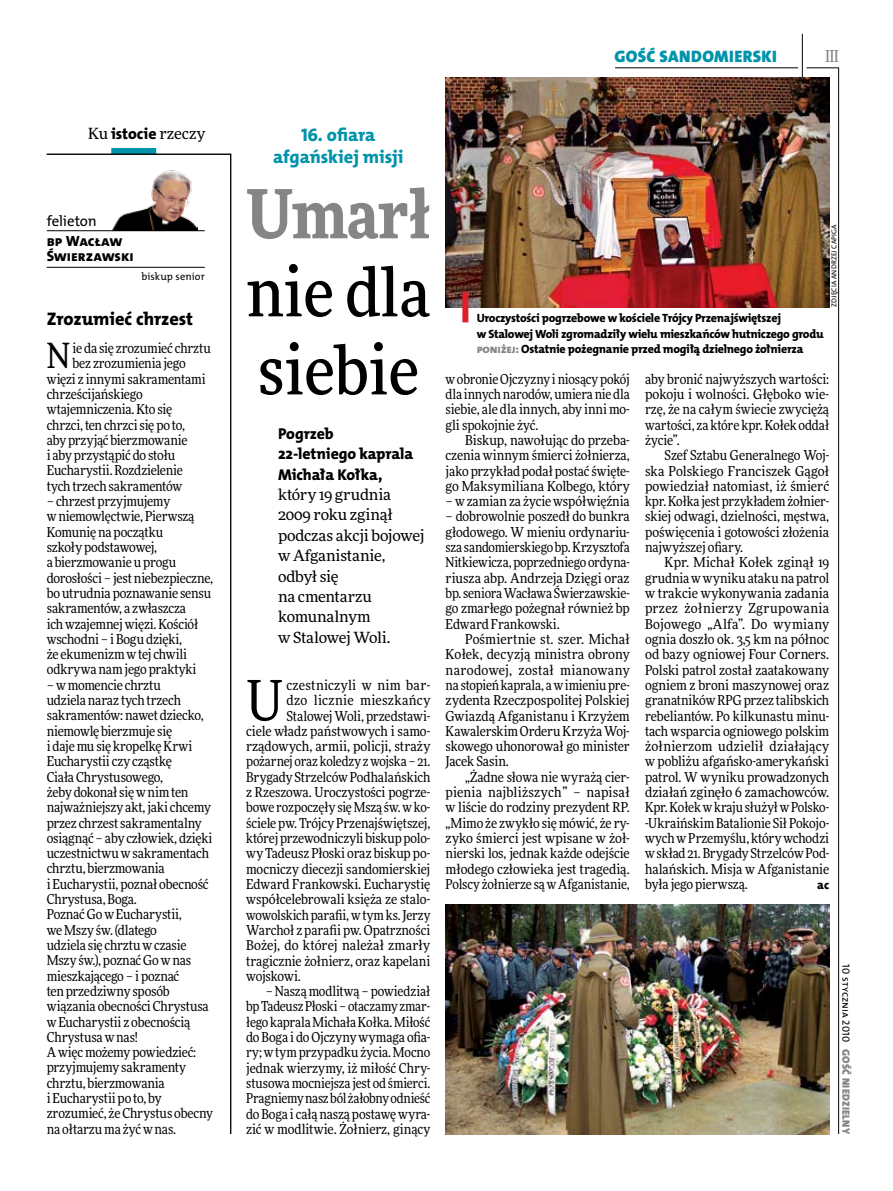
<style>
.page{position:relative;width:893px;height:1191px;background:#fff}
.page>*{position:absolute;margin:0;border:0;box-sizing:border-box;transform-origin:0 0}
.t1{font:500 67.5px/78px "Freeday Narrow";color:#000}
.t2{font:900 67.5px "Freeday Narrow";letter-spacing:-.005em;color:#858486}
.t3{font:55.95px "Freeday Narrow News";color:#000}
.t4{font:34.8px "Freeday Narrow News";color:#000}
.t5{font:18.3px/21.6px "The Mix HP8 Ex Bld";letter-spacing:-.005em;color:#0093aa;text-align:center}
.t6{font:18.3px "The Mix HP8 Ex Bld";letter-spacing:-.005em;color:#000}
.t7{font:16.65px "The Mix HP9 Blk";letter-spacing:.02em;color:#0093aa}
.t8{font:500 16.5px "Freeday Narrow";color:#858486;scale:.9 1}
.t9{font:15.75px/20.4px "The Mix HP8 Ex Bld";letter-spacing:-.01em;color:#000}
.t10{font:15.45px/20.4px "Freeday News";letter-spacing:-.015em;color:#000}
.t11{font:14.85px/15.3px "The Mix HP8 Ex Bld";letter-spacing:-.005em;color:#000}
.t12{font:14.85px "The Mix HP5 Plain";letter-spacing:-.01em;color:#000}
.t13{font:13.65px/15.3px "Freeday Narrow News";letter-spacing:-.01em;color:#000;text-align:justify}
.t14{font:13.65px "Freeday Narrow News";letter-spacing:.02em;color:#000}
.t15{font:13.65px "Freeday Narrow News";letter-spacing:.025em;color:#000}
.t16{font:12.3px "The Mix HP8 Ex Bld";color:#000}
.t17{font:12px/15.3px "The Mix HP8 Ex Bld";letter-spacing:-.02em;color:#000}
.t18{font:10.5px "The Mix HP5 Plain";letter-spacing:.015em;color:#000}
.t19{font:10.5px "The Mix HP9 Blk";letter-spacing:.025em;color:#858486}
.t20{font:7.2px "The Mix HP5 Plain";letter-spacing:.015em;color:#000}
.s1{font-family:"The Mix HP8 Ex Bld";font-size:15.75px}
.s2{color:#858486}
</style>
<div class="page">
<hr style="left:806px;top:68px;width:33px;height:1px;background:#000">
<hr style="left:615px;top:68px;width:183px;height:1px;background:#000">
<hr style="left:838px;top:68px;width:1px;height:1066px;background:#000">
<hr style="left:802px;top:34px;width:1px;height:43px;background:#000">
<div style="left:111px;top:148px;width:45px;height:6px;background:#0093aa"></div>
<svg style="left:46px;top:154px;width:185px;height:980px"></svg>
<img style="left:111px;top:169px;width:86px;height:61px">
<hr style="left:47px;top:230px;width:158px;height:1px;background:#000">
<hr style="left:47px;top:267px;width:158px;height:1px;background:#000">
<img style="left:446px;top:77px;width:383px;height:230px">
<img style="left:446px;top:904px;width:383px;height:230px">
<div style="left:462px;top:292px;width:6px;height:30px;background:#df1f2a"></div>
<p class="t10" style="left:88px;top:123px;width:119px">Ku <span class="s1">istocie</span> rzeczy</p>
<p class="t12" style="left:47px;top:211px;width:52px">felieton</p>
<p class="t11" style="left:47px;top:233px;width:88px">bp Wacław<br>Świerzawski</p>
<p class="t18" style="left:141px;top:270px;width:65px">biskup senior</p>
<h3 class="t6" style="left:47px;top:307px;width:148px">Zrozumieć chrzest</h3>
<h3 class="t4" style="left:47px;top:334px;width:25px">N</h3>
<p class="t13" style="left:72px;top:340px;width:140px">ie da się zrozumieć chrztu</p>
<p class="t13" style="left:72px;top:356px;width:115px">bez zrozumienia jego</p>
<p class="t13" style="left:47px;top:371px;width:160px">więzi z innymi sakramentami</p>
<p class="t13" style="left:47px;top:386px;width:97px">chrześcijańskiego</p>
<p class="t13" style="left:47px;top:401px;width:127px">wtajemniczenia. Kto się</p>
<p class="t13" style="left:47px;top:417px;width:140px">chrzci, ten chrzci się po to,</p>
<p class="t13" style="left:47px;top:432px;width:142px">aby przyjąć bierzmowanie</p>
<p class="t13" style="left:47px;top:447px;width:130px">i aby przystąpić do stołu</p>
<p class="t13" style="left:47px;top:463px;width:138px">Eucharystii. Rozdzielenie</p>
<p class="t13" style="left:47px;top:478px;width:137px">tych trzech sakramentów</p>
<p class="t13" style="left:47px;top:493px;width:168px;text-align:left">– chrzest przyjmujemy wniemowlęctwie, Pierwszą<br>Komunię na początku<br>szkoły podstawowej,<br>a bierzmowanie u progu dorosłości – jest niebezpieczne, bo utrudnia poznawanie sensu sakramentów, a zwłaszcza<br>ich wzajemnej więzi. Kościół wschodni – i Bogu dzięki,<br>że ekumenizm wtej chwili odkrywa nam jego praktyki</p>
<p class="t13" style="left:47px;top:677px;width:168px;text-align:left">– w momencie chrztu<br>udziela naraz tych trzech sakramentów: nawet dziecko, niemowlę bierzmuje się<br>i daje mu się kropelkę Krwi<br>Eucharystii czy cząstkę<br>Ciała Chrystusowego,<br>żeby dokonałsię wnim ten najważniejszy akt, jaki chcemy przez chrzest sakramentalny osiągnąć – aby człowiek, dzięki uczestnictwu wsakramentach chrztu, bierzmowania<br>i Eucharystii, poznał obecność<br>Chrystusa, Boga.<br>Poznać GowEucharystii,<br>we Mszy św. (dlatego<br>udziela się chrztu wczasie<br>Mszy św.), poznać Gownas mieszkającego – i poznać<br>ten przedziwny sposób wiązania obecności Chrystusa wEucharystii z obecnością<br>Chrystusa wnas!<br>Awięc możemy powiedzieć: przyjmujemy sakramenty chrztu, bierzmowania<br>i Eucharystii po to, by zrozumieć, żeChrystus obecny na ołtarzu ma żyć wnas.</p>
<p class="t7" style="left:615px;top:46px;width:164px">GOŚĆ SANDOMIERSKI</p>
<p class="t8" style="left:825px;top:46px;width:16px">III</p>
<h3 class="t5" style="left:273px;top:124px;width:131px">16. ofiara afgańskiej misji</h3>
<h1 class="t2" style="left:246px;top:170px;width:186px">Umarł</h1>
<h1 class="t1" style="left:246px;top:252px;width:186px">nie dla siebie</h1>
<p class="t9" style="left:278px;top:423px;width:137px">Pogrzeb<br>22-letniego kaprala<br>Michała Kołka,</p>
<p class="t10" style="left:278px;top:484px;width:148px">który 19 grudnia<br>2009 roku zginął podczas akcji bojowej w Afganistanie, odbył się<br>na cmentarzu komunalnym<br>w Stalowej Woli.</p>
<h2 class="t3" style="left:246px;top:666px;width:38px">U</h2>
<p class="t14" style="left:286px;top:676px;width:145px">czestniczyli w nim bar-</p>
<p class="t15" style="left:286px;top:692px;width:145px">dzo licznie mieszkańcy</p>
<p class="t13" style="left:286px;top:708px;width:145px">Stalowej Woli, przedstawi-</p>
<p class="t13" style="left:246px;top:723px;width:186px">ciele władz państwowych i samo-</p>
<p class="t13" style="left:246px;top:738px;width:186px">rządowych, armii, policji, straży</p>
<p class="t13" style="left:246px;top:754px;width:186px">pożarnej oraz koledzy zwojska – 21.</p>
<p class="t13" style="left:246px;top:769px;width:186px">Brygady Strzelców Podhalańskich</p>
<p class="t13" style="left:246px;top:784px;width:186px">z Rzeszowa. Uroczystości pogrze-</p>
<p class="t13" style="left:246px;top:799px;width:186px">bowe rozpoczęły się Mszą św. wko-</p>
<p class="t13" style="left:246px;top:815px;width:186px">ściele pw. Trójcy Przenajświętszej,</p>
<p class="t13" style="left:246px;top:830px;width:186px">której przewodniczyli biskup polo-</p>
<p class="t13" style="left:246px;top:845px;width:186px">wy Tadeusz Płoski oraz biskup po-</p>
<p class="t13" style="left:246px;top:861px;width:186px">mocniczy diecezji sandomierskiej</p>
<p class="t13" style="left:246px;top:876px;width:186px">Edward Frankowski. Eucharystię</p>
<p class="t13" style="left:246px;top:891px;width:186px">współcelebrowali księża ze stalo-</p>
<p class="t13" style="left:246px;top:907px;width:186px">wowolskich parafii, wtym ks.Jerzy</p>
<p class="t13" style="left:246px;top:922px;width:186px">Warchoł z parafii pw. Opatrzności</p>
<p class="t13" style="left:246px;top:937px;width:186px">Bożej, do której należał zmarły</p>
<p class="t13" style="left:246px;top:953px;width:186px">tragicznie żołnierz, oraz kapelani</p>
<p class="t13" style="left:246px;top:968px;width:56px">wojskowi.</p>
<p class="t13" style="left:246px;top:983px;width:186px;text-indent:20px">– Naszą modlitwą – powiedział bp Tadeusz Płoski – otaczamy zmar&shy;łego kaprala Michała Kołka. Miłość do Boga i doOjczyny wymaga ofia&shy;ry; wtym przypadku życia. Mocno jednak wierzymy, iż miłość Chry&shy;stusowa mocniejsza jest od śmierci.<br>Pragniemy nasz ból żałobny odnieść do Boga i całą naszą postawę wyra&shy;zić w modlitwie. Żołnierz, ginący</p>
<p class="t20" style="left:829px;top:307px;width:83px;rotate:-90deg">zdjęcia Andrzej Capiga</p>
<p class="t17" style="left:477px;top:311px;width:349px">Uroczystości pogrzebowe w kościele Trójcy Przenajświętszej<br>w Stalowej Woli zgromadziły wielu mieszkańców hutniczego grodu <span class="s2">poniżej:</span> Ostatnie pożegnanie przed mogiłą dzielnego żołnierza</p>
<p class="t13" style="left:446px;top:371px;width:186px">wobronie Ojczyzny i niosący pokój dla innych narodów, umiera nie dla siebie, ale dla innych, aby inni mo&shy;gli spokojnie żyć.</p>
<p class="t13" style="left:446px;top:432px;width:186px;text-indent:20px">Biskup, nawołując do przeba&shy;czenia winnym śmierci żołnierza, jako przykład podał postać święte&shy;go Maksymiliana Kolbego, który</p>
<p class="t13" style="left:446px;top:493px;width:186px">– w zamian za życie współwięźnia</p>
<p class="t13" style="left:446px;top:509px;width:186px">– dobrowolnie poszedł do bunkra głodowego. W mieniu ordynariu&shy;sza sandomierskiego bp.Krzysztofa Nitkiewicza, poprzedniego ordyna&shy;riusza abp. Andrzeja Dzięgi oraz bp.seniora Wacława Świerzawskie&shy;go zmarłego pożegnał również bp Edward Frankowski.</p>
<p class="t13" style="left:446px;top:631px;width:186px;text-indent:20px">Pośmiertnie st. szer. Michał Kołek, decyzją ministra obrony narodowej, został mianowany na stopień kaprala, awimieniu pre&shy;zydenta Rzeczpospolitej Polskiej Gwiazdą Afganistanu i Krzyżem Kawalerskim Orderu Krzyża Woj&shy;skowego uhonorował go minister Jacek Sasin.</p>
<p class="t13" style="left:446px;top:769px;width:186px;text-indent:20px">„Żadne słowa nie wyrażą cier&shy;pienia najbliższych” – napisał w liście do rodziny prezydent RP. „Mimo że zwykło się mówić, że ry&shy;zyko śmierci jest wpisane w żoł&shy;nierski los, jednak każde odejście młodego człowieka jest tragedią.<br>Polscy żołnierze sąwAfganistanie,</p>
<p class="t13" style="left:645px;top:371px;width:186px">aby bronić najwyższych wartości: pokoju i wolności. Głęboko wie&shy;rzę, że na całym świecie zwyciężą wartości, za które kpr. Kołek oddał życie”.</p>
<p class="t13" style="left:645px;top:447px;width:186px;text-indent:20px">Szef Sztabu Generalnego Woj&shy;ska Polskiego Franciszek Gągoł powiedział natomiast, iż śmierć kpr. Kołka jest przykładem żołnier&shy;skiej odwagi, dzielności, męstwa, poświęcenia i gotowości złożenia najwyższej ofiary.</p>
<p class="t13" style="left:645px;top:555px;width:186px;text-indent:20px">Kpr. Michał Kołek zginął 19 grudnia wwyniku ataku na patrol w trakcie wykonywania zadania przez żołnierzy Zgrupowania Bojowego „Alfa”. Do wymiany ognia doszło ok. 3,5 km na północ od bazy ogniowej Four Corners.<br>Polski patrol został zaatakowany ogniem z broni maszynowej oraz granatników RPG przez talibskich rebeliantów. Po kilkunastu minu&shy;tach wsparcia ogniowego polskim żołnierzom udzielił działający w pobliżu afgańsko-amerykański patrol. W wyniku prowadzonych działań zginęło 6 zamachowców.<br>Kpr. Kołek w kraju służył w Polsko--Ukraińskim Batalionie Sił Pokojo&shy;wych w Przemyślu, który wchodzi wskład 21. Brygady Strzelców Pod&shy;halańskich. Misja w Afganistanie była jego pierwszą.</p>
<p class="t16" style="left:817px;top:877px;width:14px">ac</p>
<p class="t18" style="left:853px;top:964px;width:79px;rotate:90deg">10 stycznia 2010</p>
<p class="t19" style="left:853px;top:1049px;width:86px;rotate:90deg">GOŚĆ NIEDZIELNY</p>
</div>
